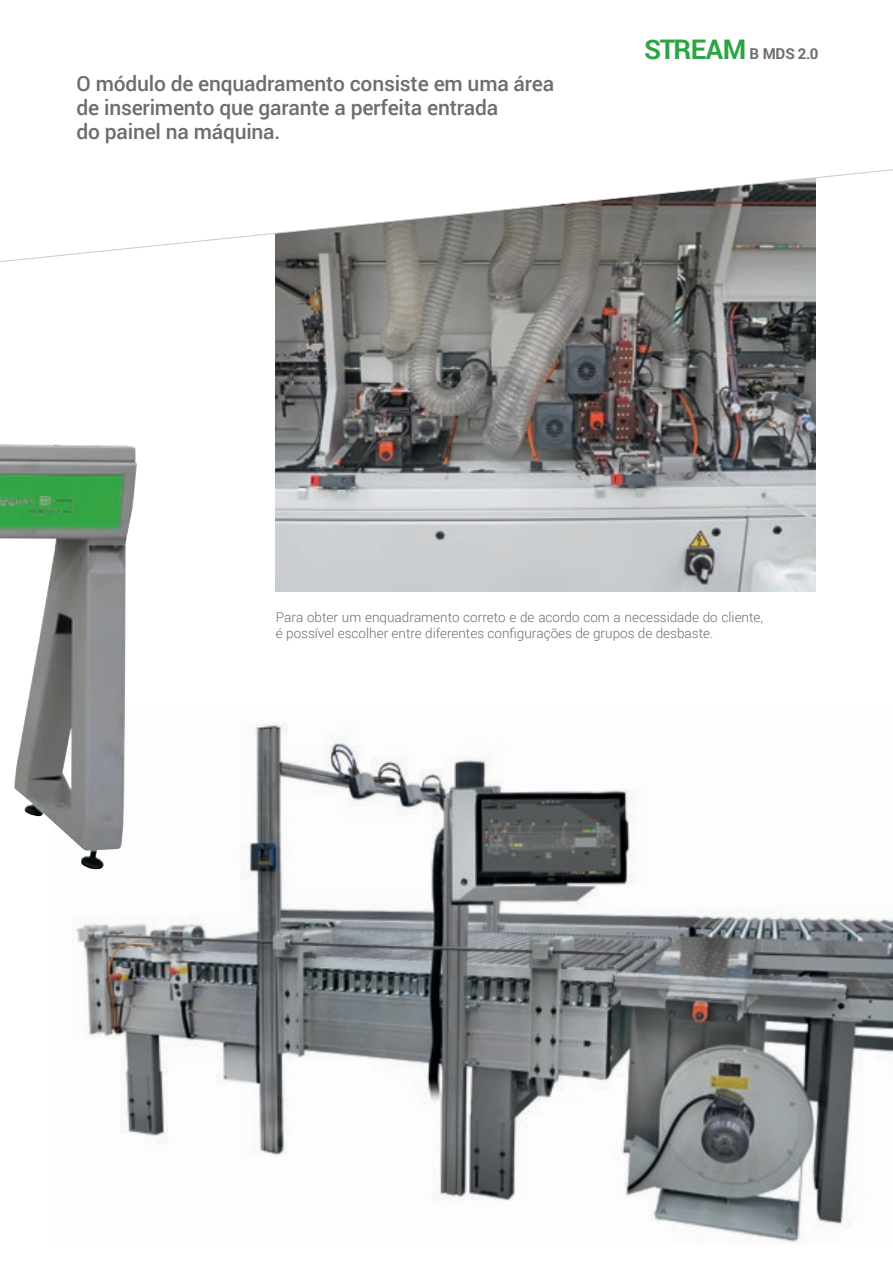
<style>
.page{position:relative;width:893px;height:1263px;background:#fff}
.page>*{position:absolute;margin:0;border:0;box-sizing:border-box;transform-origin:0 0}
.t1{font:500 21px/24px "Roboto";letter-spacing:-.01em;color:#6c6d70}
.t2{font:700 15px "Roboto";color:#6c6d70}
.t3{font:300 13.5px/16.2px "Roboto";color:#6c6d70}
.s1{font-size:27px;color:#2da343}
</style>
<div class="page">
<img style="left:76px;top:723px;width:817px;height:520px">
<img style="left:276px;top:356px;width:539px;height:235px">
<svg style="left:0;top:169px;width:893px;height:187px"></svg>
<img style="left:0;top:444px;width:137px;height:471px">
<p class="t1" style="left:77px;top:71px;width:479px">O módulo de enquadramento consiste em uma área de inserimento que garante a perfeita entrada<br>do painel na máquina.</p>
<p class="t2" style="left:644px;top:43px;width:176px"><span class="s1">STREAM</span> B MDS 2.0</p>
<p class="t3" style="left:276px;top:609px;width:489px">Para obter um enquadramento correto e de acordo com a necessidade do cliente, é possível escolher entre diferentes configurações de grupos de desbaste.</p>
</div>
